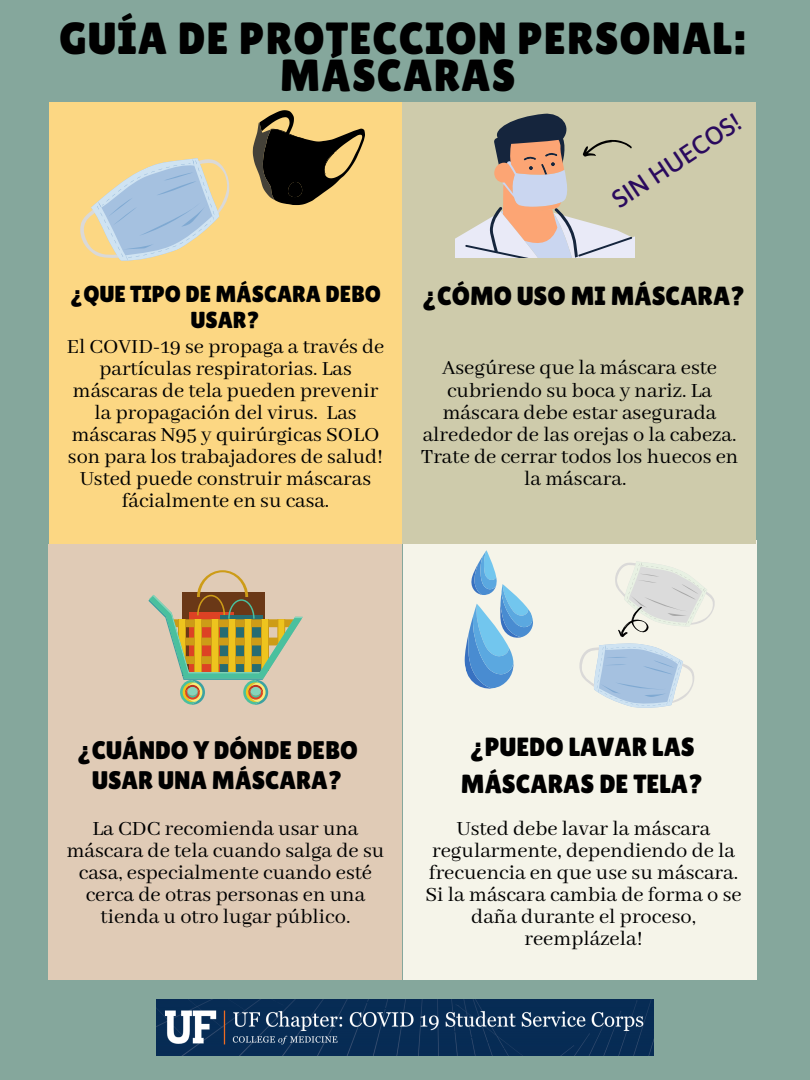
<style>
.page{position:relative;width:810px;height:1080px;background:#85a79c}
.page>*{position:absolute;margin:0;border:0;box-sizing:border-box;transform-origin:0 0}
.t1{font:44.94px/37.2px "Lilita One";letter-spacing:.025em;color:#000;text-align:center}
.t2{font:26.25px/36.5px "Lilita One";color:#000;text-align:center}
.t3{font:25.44px/29.6px "Lilita One";color:#000;text-align:center}
.t4{font:500 25.44px "Asap";color:#2a0a5e}
.t5{font:23.19px/25.8px "Lilita One";color:#000;text-align:center}
.t6{font:22.5px/22.1px "Abhaya Libre";color:#000;text-align:center}
.t7{font:22.38px/22.1px "Abhaya Libre";color:#000;text-align:center}
</style>
<div class="page">
<div style="left:49px;top:102px;width:354px;height:442px;background:#fcd783"></div>
<div style="left:403px;top:540px;width:354px;height:440px;background:#f5f4e9"></div>
<div style="left:49px;top:544px;width:353px;height:436px;background:#e0cbb6"></div>
<div style="left:402px;top:102px;width:354px;height:442px;background:#cecbab"></div>
<svg style="left:80px;top:158px;width:150px;height:103px"></svg>
<svg style="left:579px;top:561px;width:136px;height:147px"></svg>
<svg style="left:148px;top:570px;width:155px;height:135px"></svg>
<div style="left:250px;top:687px;width:11px;height:9px;background:#86d4bb;border-radius:50%"></div>
<svg style="left:455px;top:113px;width:180px;height:145px"></svg>
<svg style="left:464px;top:550px;width:69px;height:139px"></svg>
<svg style="left:252px;top:110px;width:113px;height:96px"></svg>
<img style="left:156px;top:999px;width:498px;height:57px">
<h1 class="t1" style="left:59px;top:20px;width:688px">GUÍA DE PROTECCION PERSONAL:<br>MÁSCARAS</h1>
<p class="t5" style="left:70px;top:281px;width:313px">¿QUE TIPO DE MÁSCARA DEBO<br>USAR?</p>
<p class="t7" style="left:67px;top:336px;width:319px">El COVID-19 se propaga a través de partículas respiratorias. Las máscaras de tela pueden prevenir la propagación del virus. Las máscaras N95 y quirúrgicas SOLO son para los trabajadores de salud!<br>Usted puede construir máscaras fácialmente en su casa.</p>
<p class="t4" style="left:606px;top:190px;width:151px;rotate:-34deg">SIN HUECOS!</p>
<p class="t2" style="left:422px;top:278px;width:325px">¿CÓMO USO MI MÁSCARA?</p>
<p class="t6" style="left:421px;top:358px;width:319px;line-height:22.2px">Asegúrese que la máscara este cubriendo su boca y nariz. La máscara debe estar asegurada alrededor de las orejas o la cabeza.<br>Trate de cerrar todos los huecos en la máscara.</p>
<p class="t3" style="left:77px;top:736px;width:282px">¿CUÁNDO Y DÓNDE DEBO<br>USAR UNA MÁSCARA?</p>
<p class="t6" style="left:67px;top:818px;width:319px">La CDC recomienda usar una máscara de tela cuando salga de su casa, especialmente cuando esté cerca de otras personas en una tienda u otro lugar público.</p>
<p class="t2" style="left:461px;top:729px;width:244px">¿PUEDO LAVAR LAS<br>MÁSCARAS DE TELA?</p>
<p class="t6" style="left:425px;top:818px;width:318px">Usted debe lavar la máscara regularmente, dependiendo de la frecuencia en que use su máscara.<br>Si la máscara cambia de forma o se daña durante el proceso, reemplázela!</p>
</div>
